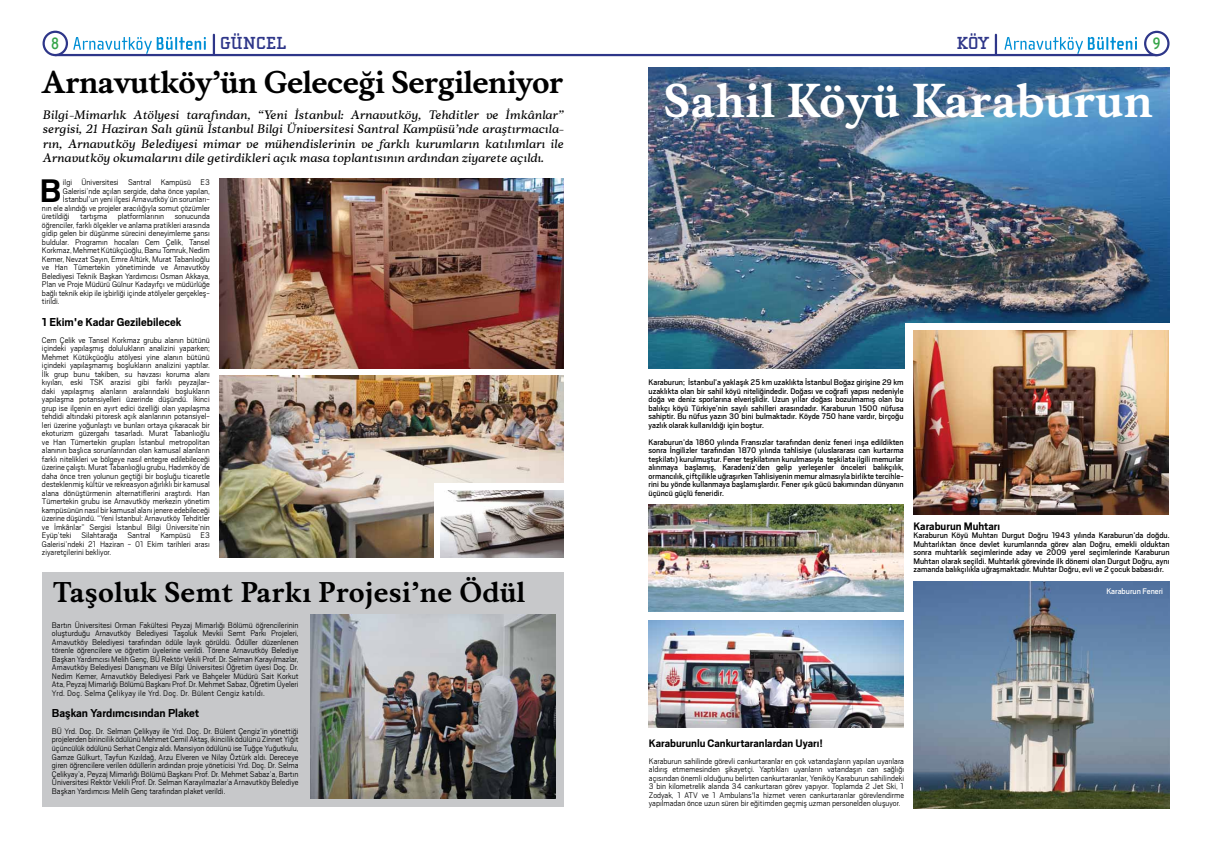
<style>
.page{position:relative;width:1212px;height:851px;background:#fff}
.page>*{position:absolute;margin:0;border:0;box-sizing:border-box;transform-origin:0 0}
.t1{font:700 43.72px "Musee";letter-spacing:.03em;color:#fff}
.t2{font:700 36.15px "Scout TRU";color:#000}
.t3{font:700 29.03px "Musee";color:#000}
.t4{font:700 26.25px "Musee";letter-spacing:.03em;color:#000}
.t5{font:700 18px "Cholla Slab UN";letter-spacing:-.01em;color:#2e3689}
.t6{font:16.5px "Interstate Con T Bold";color:#35a448}
.t7{font:700 12.75px "Scout TRU";color:#000}
.t8{font:700 12px "Scout TRU";color:#000}
.t9{font:italic 11.25px/14.2px "Musee";color:#000;text-align:justify}
.t10{font:300 9px/8.5px "Scout TRU";color:#000;text-align:justify}
.t11{font:9px/8.5px "Scout TRU";color:#000;text-align:justify}
.t12{font:9px "Scout TRU";color:#fff}
</style>
<div class="page">
<hr style="left:56px;top:54px;width:1100px;height:2px;background:#2e3689">
<div style="left:1144px;top:31px;width:25px;height:25px;border:2px solid #2e3689;border-radius:50%"></div>
<svg style="left:73px;top:37px;width:133px;height:17px"></svg>
<svg style="left:1004px;top:37px;width:133px;height:17px"></svg>
<svg style="left:213px;top:35px;width:2px;height:19px"></svg>
<svg style="left:995px;top:35px;width:2px;height:19px"></svg>
<div style="left:43px;top:31px;width:25px;height:25px;border:2px solid #2e3689;border-radius:50%"></div>
<img style="left:648px;top:67px;width:521px;height:301px">
<div style="left:905px;top:323px;width:273px;height:198px;background:#fff"></div>
<img style="left:914px;top:330px;width:255px;height:184px">
<img style="left:648px;top:504px;width:256px;height:107px">
<img style="left:648px;top:620px;width:256px;height:107px">
<div style="left:43px;top:572px;width:521px;height:234px;background:#c7c8ca"></div>
<img style="left:310px;top:614px;width:246px;height:184px">
<img style="left:913px;top:581px;width:256px;height:227px">
<img style="left:220px;top:178px;width:343px;height:190px">
<img style="left:220px;top:375px;width:343px;height:182px">
<div style="left:434px;top:483px;width:136px;height:77px;background:#fff"></div>
<img style="left:441px;top:490px;width:122px;height:67px">
<h3 class="t6" style="left:51px;top:34px;width:9px">8</h3>
<h3 class="t5" style="left:220px;top:33px;width:68px">GÜNCEL</h3>
<h3 class="t5" style="left:956px;top:33px;width:34px">KÖY</h3>
<h3 class="t6" style="left:1153px;top:34px;width:9px">9</h3>
<h3 class="t3" style="left:42px;top:65px;width:522px">Arnavutköy’ün Geleceği Sergileniyor</h3>
<p class="t9" style="left:43px;top:108px;width:522px">Bilgi-Mimarlık Atölyesi tarafından, “Yeni İstanbul: Arnavutköy, Tehditler ve İmkânlar” sergisi, 21 Haziran Salı günü İstanbul Bilgi Üniversitesi Santral Kampüsü’nde araştırmacıla&shy;rın, Arnavutköy Belediyesi mimar ve mühendislerinin ve farklı kurumların katılımları ile Arnavutköy okumalarını dile getirdikleri açık masa toplantısının ardından ziyarete açıldı.</p>
<h1 class="t1" style="left:664px;top:74px;width:490px">Sahil Köyü Karaburun</h1>
<h2 class="t2" style="left:40px;top:173px;width:23px">B</h2>
<p class="t10" style="left:63px;top:178px;width:148px">ilgi Üniversitesi Santral Kampüsü E3</p>
<p class="t10" style="left:63px;top:187px;width:148px">Galerisi’nde açılan sergide, daha önce yapılan,</p>
<p class="t10" style="left:63px;top:195px;width:148px">İstanbul’un yeni ilçesi Arnavutköy’ün sorunları-</p>
<p class="t10" style="left:42px;top:204px;width:169px">nın ele alındığı ve projeler aracılığıyla somut çözümler</p>
<p class="t10" style="left:42px;top:212px;width:169px">üretildiği tartışma platformlarının sonucunda</p>
<p class="t10" style="left:42px;top:221px;width:169px">öğrenciler, farklı ölçekler ve anlama pratikleri arasında</p>
<p class="t10" style="left:42px;top:229px;width:169px">gidip gelen bir düşünme sürecini deneyimleme şansı</p>
<p class="t10" style="left:42px;top:238px;width:169px">buldular. Programın hocaları Cem Çelik, Tansel</p>
<p class="t10" style="left:42px;top:246px;width:169px">Korkmaz, Mehmet Kütükçüoğlu, Banu Tomruk, Nedim</p>
<p class="t10" style="left:42px;top:255px;width:169px">Kemer, Nevzat Sayın, Emre Altürk, Murat Tabanlıoğlu</p>
<p class="t10" style="left:42px;top:263px;width:169px">ve Han Tümertekin yönetiminde ve Arnavutköy</p>
<p class="t10" style="left:42px;top:272px;width:169px">Belediyesi Teknik Başkan Yardımcısı Osman Akkaya,</p>
<p class="t10" style="left:42px;top:280px;width:169px">Plan ve Proje Müdürü Gülnur Kadayıfçı ve müdürlüğe</p>
<p class="t10" style="left:42px;top:289px;width:169px">bağlı teknik ekip ile işbirliği içinde atölyeler gerçekleş-</p>
<p class="t10" style="left:42px;top:297px;width:19px">tirildi.</p>
<h3 class="t7" style="left:42px;top:315px;width:141px">1 Ekim'e Kadar Gezilebilecek</h3>
<p class="t10" style="left:42px;top:335px;width:169px">Cem Çelik ve Tansel Korkmaz grubu alanın bütünü içindeki yapılaşmış dolulukların analizini yaparken; Mehmet Kütükçüoğlu atölyesi yine alanın bütünü içindeki yapılaşmamış boşlukların analizini yaptılar.<br>İlk grup bunu takiben, su havzası koruma alanı kıyıları, eski TSK arazisi gibi farklı peyzajlar&shy;daki yapılaşmış alanların aralarındaki boşlukların yapılaşma potansiyelleri üzerinde düşündü. İkinci grup ise ilçenin en ayırt edici özelliği olan yapılaşma tehdidi altındaki pitoresk açık alanlarının potansiyel&shy;leri üzerine yoğunlaştı ve bunları ortaya çıkaracak bir ekoturizm güzergahı tasarladı. Murat Tabanlıoğlu ve Han Tümertekin grupları İstanbul metropolitan alanının başlıca sorunlarından olan kamusal alanların farklı nitelikleri ve bölgeye nasıl entegre edilebileceği üzerine çalıştı. Murat Tabanlıoğlu grubu, Hadımköy’de daha önce tren yolunun geçtiği bir boşluğu ticaretle desteklenmiş kültür ve rekreasyon ağırlıklı bir kamusal alana dönüştürmenin alternatiflerini araştırdı. Han Tümertekin grubu ise Arnavutköy merkezin yönetim kampüsünün nasıl bir kamusal alanı jenere edebileceği üzerine düşündü. “Yeni İstanbul: Arnavutköy Tehditler ve İmkânlar” Sergisi İstanbul Bilgi Üniversite’nin Eyüp’teki Silahtarağa Santral Kampüsü E3<br>Galerisi’ndeki 21 Haziran - 01 Ekim tarihleri arası ziyaretçilerini bekliyor.</p>
<p class="t11" style="left:648px;top:378px;width:257px">Karaburun; İstanbul’a yaklaşık 25 km uzaklıkta İstanbul Boğaz girişine 29 km uzaklıkta olan bir sahil köyü niteliğindedir. Doğası ve coğrafi yapısı nedeniyle doğa ve deniz sporlarına elverişlidir. Uzun yıllar doğası bozulmamış olan bu balıkçı köyü Türkiye’nin sayılı sahilleri arasındadır. Karaburun 1500 nüfusa sahiptir. Bu nüfus yazın 30 bini bulmaktadır. Köyde 750 hane vardır, birçoğu yazlık olarak kullanıldığı için boştur.</p>
<p class="t11" style="left:648px;top:437px;width:257px">Karaburun’da 1860 yılında Fransızlar tarafından deniz feneri inşa edildikten sonra İngilizler tarafından 1870 yılında tahlisiye (uluslararası can kurtarma teşkilatı) kurulmuştur. Fener teşkilatının kurulmasıyla teşkilata ilgili memurlar alınmaya başlamış, Karadeniz’den gelip yerleşenler önceleri balıkçılık, ormancılık, çiftçilikle uğraşırken Tahlisiyenin memur almasıyla birlikte tercihle&shy;rini bu yönde kullanmaya başlamışlardır. Fener ışık gücü bakımından dünyanın üçüncü güçlü feneridir.</p>
<h3 class="t8" style="left:913px;top:520px;width:88px">Karaburun Muhtarı</h3>
<p class="t11" style="left:913px;top:531px;width:258px">Karaburun Köyü Muhtarı Durgut Doğru 1943 yılında Karaburun’da doğdu.<br>Muhtarlıktan önce devlet kurumlarında görev alan Doğru, emekli olduktan sonra muhtarlık seçimlerinde aday ve 2009 yerel seçimlerinde Karaburun Muhtarı olarak seçildi. Muhtarlık görevinde ilk dönemi olan Durgut Doğru, aynı zamanda balıkçılıkla uğraşmaktadır. Muhtar Doğru, evli ve 2 çocuk babasıdır.</p>
<h3 class="t4" style="left:54px;top:576px;width:473px">Taşoluk Semt Parkı Projesi’ne Ödül</h3>
<p class="t12" style="left:1106px;top:586px;width:58px">Karaburun Feneri</p>
<p class="t10" style="left:52px;top:620px;width:248px">Bartın Üniversitesi Orman Fakültesi Peyzaj Mimarlığı Bölümü öğrencilerinin oluşturduğu Arnavutköy Belediyesi Taşoluk Mevkii Semt Parkı Projeleri, Arnavutköy Belediyesi tarafından ödüle layık görüldü. Ödüller düzenlenen törenle öğrencilere ve öğretim üyelerine verildi. Törene Arnavutköy Belediye Başkan Yardımcısı Melih Genç, BÜ Rektör Vekili Prof. Dr. Selman Karayılmazlar, Arnavutköy Belediyesi Danışmanı ve Bilgi Üniversitesi Öğretim üyesi Doç. Dr.<br>Nedim Kemer, Arnavutköy Belediyesi Park ve Bahçeler Müdürü Sait Korkut Ata, Peyzaj Mimarlığı Bölümü Başkanı Prof. Dr. Mehmet Sabaz, Öğretim Üyeleri Yrd. Doç. Selma Çelikyay ile Yrd. Doç. Dr. Bülent Cengiz katıldı.</p>
<h3 class="t7" style="left:52px;top:706px;width:149px">Başkan Yardımcısından Plaket</h3>
<p class="t10" style="left:52px;top:727px;width:248px">BÜ Yrd. Doç. Dr. Selman Çelikyay ile Yrd. Doç. Dr. Bülent Çengiz’in yönettiği projelerden birincilik ödülünü Mehmet Cemil Aktaş, ikincilik ödülünü Zinnet Yiğit üçüncülük ödülünü Serhat Cengiz aldı. Mansiyon ödülünü ise Tuğçe Yuğutkulu, Gamze Gülkurt, Tayfun Kızıldağ, Arzu Elveren ve Nilay Öztürk aldı. Dereceye giren öğrencilere verilen ödüllerin ardından proje yöneticisi Yrd. Doç. Dr. Selma Çelikyay’a, Peyzaj Mimarlığı Bölümü Başkanı Prof. Dr. Mehmet Sabaz’a, Bartın Üniversitesi Rektör Vekili Prof. Dr. Selman Karayılmazlar’a Arnavutköy Belediye Başkan Yardımcısı Melih Genç tarafından plaket verildi.</p>
<h3 class="t8" style="left:649px;top:737px;width:176px">Karaburunlu Cankurtaranlardan Uyarı!</h3>
<p class="t10" style="left:649px;top:756px;width:257px">Karaburun sahilinde görevli cankurtaranlar en çok vatandaşların yapılan uyarılara aldırış etmemesinden şikayetçi. Yaptıkları uyarıların vatandaşın can sağlığı açısından önemli olduğunu belirten cankurtaranlar, Yeniköy Karaburun sahilindeki 3 bin kilometrelik alanda 34 cankurtaran görev yapıyor. Toplamda 2 Jet Ski, 1<br>Zodyak, 1 ATV ve 1 Ambulans'la hizmet veren cankurtaranlar görevlendirme yapılmadan önce uzun süren bir eğitimden geçmiş uzman personelden oluşuyor.</p>
</div>
